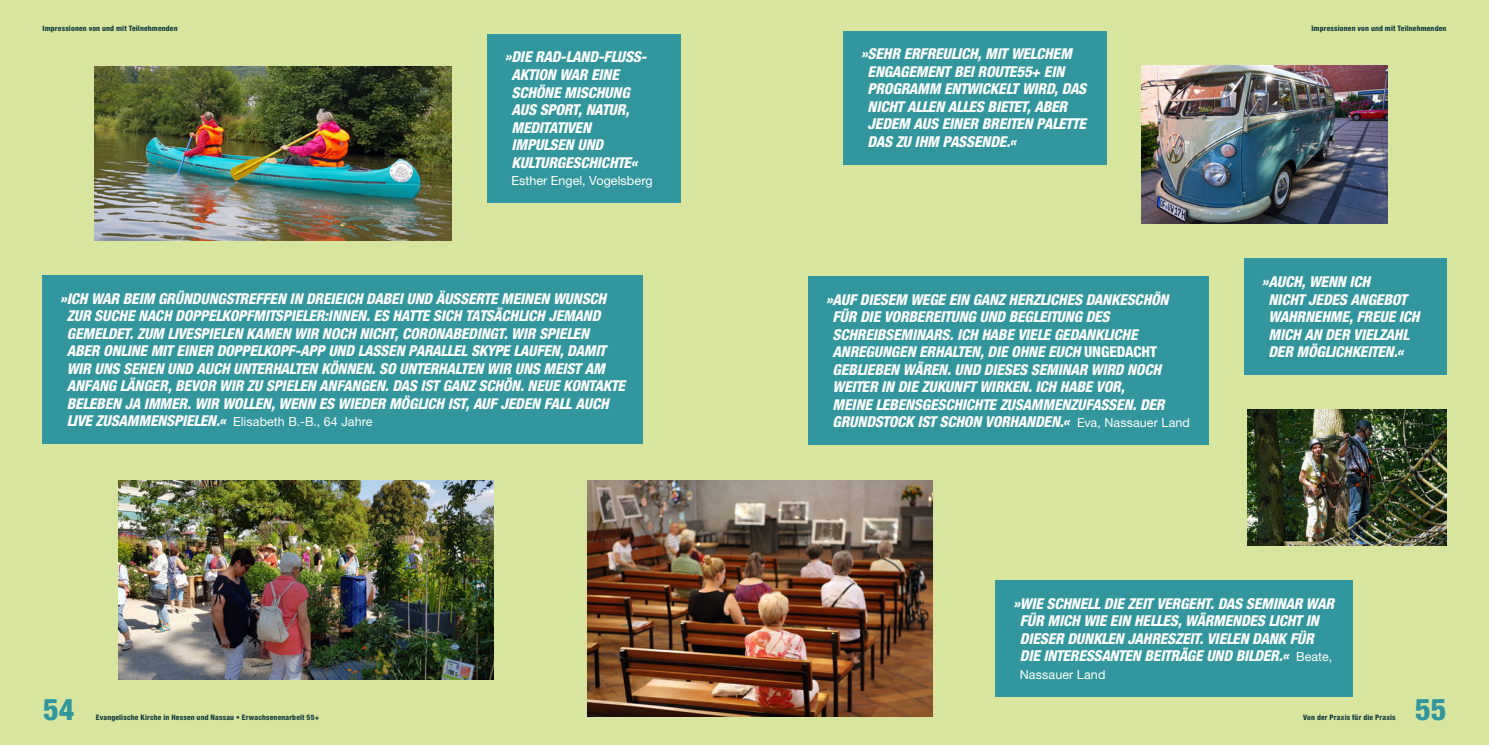
<style>
.page{position:relative;width:1489px;height:745px;background:#fff}
.page>*{position:absolute;margin:0;border:0;box-sizing:border-box;transform-origin:0 0}
.t1{font:800 condensed 30px "Helvetica Neue LT Std";color:#31969d}
.t2{font:italic 800 condensed 15px/17.5px "Helvetica Neue LT Std";letter-spacing:-.01em;color:#fff}
.t3{font:12.5px "Helvetica Neue LT Std";letter-spacing:.005em;color:#fff}
.t4{font:800 condensed 7.5px "Helvetica Neue LT Std";letter-spacing:.02em;color:#153f42}
.s1{font-weight:800;font-style:italic;font-stretch:condensed;font-size:15px}
.s2{font-style:normal}
.s3{font-weight:400;font-style:normal;font-stretch:normal;font-size:12.5px}
</style>
<div class="page">
<div style="left:0;top:0;width:1488px;height:744px;background:#d8e59f"></div>
<div style="left:43px;top:275px;width:599px;height:169px;background:#31969d"></div>
<div style="left:843px;top:31px;width:263px;height:133px;background:#31969d"></div>
<div style="left:1244px;top:258px;width:202px;height:116px;background:#31969d"></div>
<div style="left:995px;top:580px;width:357px;height:116px;background:#31969d"></div>
<img style="left:94px;top:67px;width:357px;height:173px">
<img style="left:119px;top:480px;width:374px;height:198px">
<img style="left:1141px;top:66px;width:246px;height:157px">
<img style="left:1247px;top:409px;width:199px;height:136px">
<img style="left:587px;top:480px;width:345px;height:236px">
<div style="left:808px;top:276px;width:400px;height:168px;background:#31969d"></div>
<div style="left:487px;top:34px;width:193px;height:169px;background:#31969d"></div>
<p class="t4" style="left:43px;top:23px;width:136px">Impressionen von und mit Teilnehmenden</p>
<p class="t2" style="left:511px;top:48px;width:137px;text-indent:-7px">»DIE RAD-LAND-FLUSS-<br>AKTION WAR EINE<br>SCHÖNE MISCHUNG<br>AUS SPORT, NATUR,<br>MEDITATIVEN<br>IMPULSEN UND<br>KULTURGESCHICHTE«</p>
<p class="t3" style="left:511px;top:173px;width:143px">Esther Engel, Vogelsberg</p>
<p class="t2" style="left:67px;top:289px;width:559px;text-indent:-7px">»ICH WAR BEIM GRÜNDUNGSTREFFEN IN DREIEICH DABEI UND ÄUSSERTE MEINEN WUNSCH ZUR SUCHE NACH DOPPELKOPFMITSPIELER:INNEN. ES HATTE SICH TATSÄCHLICH JEMAND GEMELDET. ZUM LIVESPIELEN KAMEN WIR NOCH NICHT, CORONABEDINGT. WIR SPIELEN ABER ONLINE MIT EINER DOPPELKOPF-APP UND LASSEN PARALLEL SKYPE LAUFEN, DAMIT WIR UNS SEHEN UND AUCH UNTERHALTEN KÖNNEN. SO UNTERHALTEN WIR UNS MEIST AM ANFANG LÄNGER, BEVOR WIR ZU SPIELEN ANFANGEN. DAS IST GANZ SCHÖN. NEUE KONTAKTE BELEBEN JA IMMER. WIR WOLLEN, WENN ES WIEDER MÖGLICH IST, AUF JEDEN FALL AUCH</p>
<p class="t3" style="left:67px;top:414px;width:307px"><span class="s1">LIVE ZUSAMMENSPIELEN.«</span> Elisabeth B.-B., 64 Jahre</p>
<p class="t2" style="left:867px;top:45px;width:220px;text-indent:-7px">»SEHR ERFREULICH, MIT WELCHEM<br>ENGAGEMENT BEI ROUTE55+ EIN<br>PROGRAMM ENTWICKELT WIRD, DAS<br>NICHT ALLEN ALLES BIETET, ABER<br>JEDEM AUS EINER BREITEN PALETTE<br>DAS ZU IHM PASSENDE.«</p>
<p class="t2" style="left:832px;top:290px;width:359px;text-indent:-7px">»AUF DIESEM WEGE EIN GANZ HERZLICHES DANKESCHÖN FÜR DIE VORBEREITUNG UND BEGLEITUNG DES SCHREIBSEMINARS. ICH HABE VIELE GEDANKLICHE ANREGUNGEN ERHALTEN, DIE OHNE EUCH <span class="s2">UNGEDACHT </span>GEBLIEBEN WÄREN. UND DIESES SEMINAR WIRD NOCH WEITER IN DIE ZUKUNFT WIRKEN. ICH HABE VOR,<br>MEINE LEBENSGESCHICHTE ZUSAMMENZUFASSEN. DER GRUNDSTOCK IST SCHON VORHANDEN.« <span class="s3">Eva, Nassauer Land</span></p>
<p class="t4" style="left:1311px;top:23px;width:136px">Impressionen von und mit Teilnehmenden</p>
<p class="t2" style="left:1268px;top:273px;width:152px;text-indent:-7px">»AUCH, WENN ICH<br>NICHT JEDES ANGEBOT<br>WAHRNEHME, FREUE ICH<br>MICH AN DER VIELZAHL<br>DER MÖGLICHKEITEN.«</p>
<p class="t2" style="left:1019px;top:594px;width:316px;text-indent:-7px">»WIE SCHNELL DIE ZEIT VERGEHT. DAS SEMINAR WAR FÜR MICH WIE EIN HELLES, WÄRMENDES LICHT IN DIESER DUNKLEN JAHRESZEIT. VIELEN DANK FÜR DIE INTERESSANTEN BEITRÄGE UND BILDER.« <span class="s3">Beate,</span></p>
<p class="t3" style="left:1019px;top:666px;width:87px">Nassauer Land</p>
<h1 class="t1" style="left:43px;top:690px;width:33px">54</h1>
<p class="t4" style="left:96px;top:712px;width:225px">Evangelische Kirche in Hessen und Nassau • Erwachsenenarbeit 55+</p>
<p class="t4" style="left:1303px;top:712px;width:94px">Von der Praxis für die Praxis</p>
<h1 class="t1" style="left:1414px;top:690px;width:33px">55</h1>
</div>
